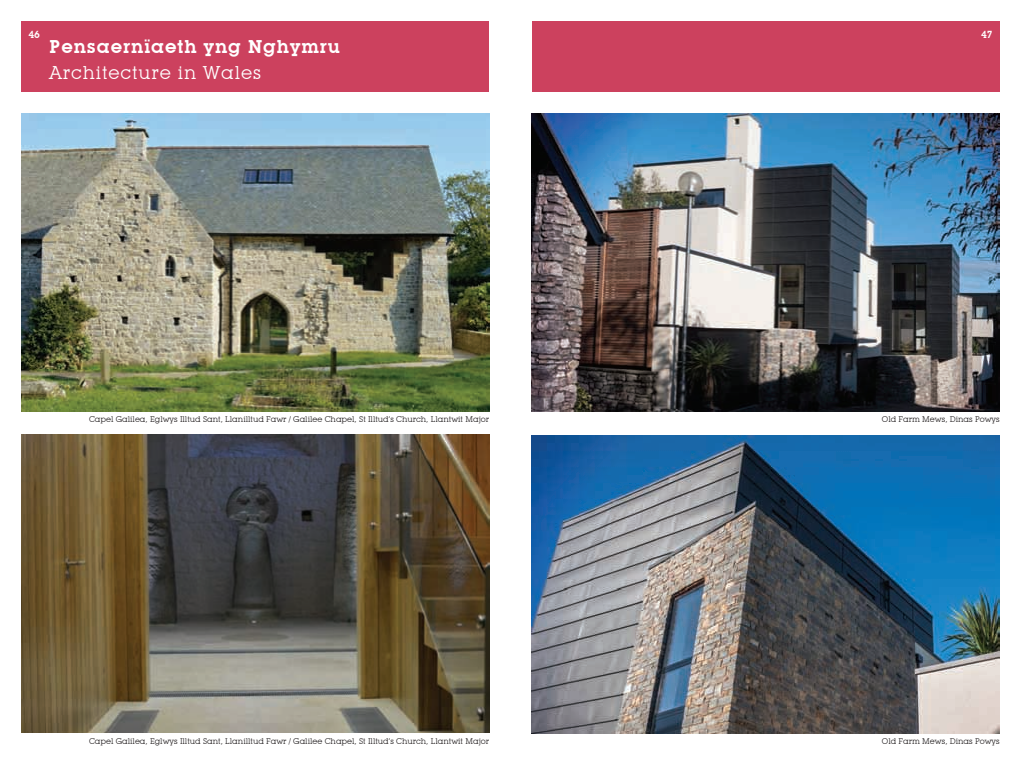
<style>
.page{position:relative;width:1021px;height:766px;background:#fff}
.page>*{position:absolute;margin:0;border:0;box-sizing:border-box;transform-origin:0 0}
.t1{font:600 18px "Lubalin Graph IT Cby BT";letter-spacing:.05em;color:#fff}
.t2{font:18px "Lubalin Graph IT Cby BT";letter-spacing:.05em;color:#fff}
.t3{font:600 10px "Lubalin Graph IT Cby BT";color:#fff}
.t4{font:8px "Lubalin Graph IT Cby BT";color:#231f20}
</style>
<div class="page">
<div style="left:531px;top:21px;width:468px;height:71px;background:#cc415e"></div>
<div style="left:21px;top:21px;width:468px;height:71px;background:#cc415e"></div>
<img style="left:531px;top:113px;width:468px;height:298px">
<img style="left:531px;top:435px;width:468px;height:298px">
<img style="left:21px;top:435px;width:468px;height:297px">
<img style="left:22px;top:113px;width:467px;height:298px">
<p class="t3" style="left:28px;top:28px;width:13px">46</p>
<p class="t3" style="left:981px;top:28px;width:13px">47</p>
<h1 class="t1" style="left:50px;top:35px;width:292px">Pensaernïaeth yng Nghymru</h1>
<h1 class="t2" style="left:50px;top:61px;width:213px">Architecture in Wales</h1>
<p class="t4" style="left:89px;top:414px;width:401px">Capel Galilea, Eglwys Illtud Sant, Llanilltud Fawr / Galilee Chapel, St Illtud’s Church, Llantwit Major</p>
<p class="t4" style="left:882px;top:414px;width:119px">Old Farm Mews, Dinas Powys</p>
<p class="t4" style="left:89px;top:736px;width:401px">Capel Galilea, Eglwys Illtud Sant, Llanilltud Fawr / Galilee Chapel, St Illtud’s Church, Llantwit Major</p>
<p class="t4" style="left:882px;top:736px;width:119px">Old Farm Mews, Dinas Powys</p>
</div>
